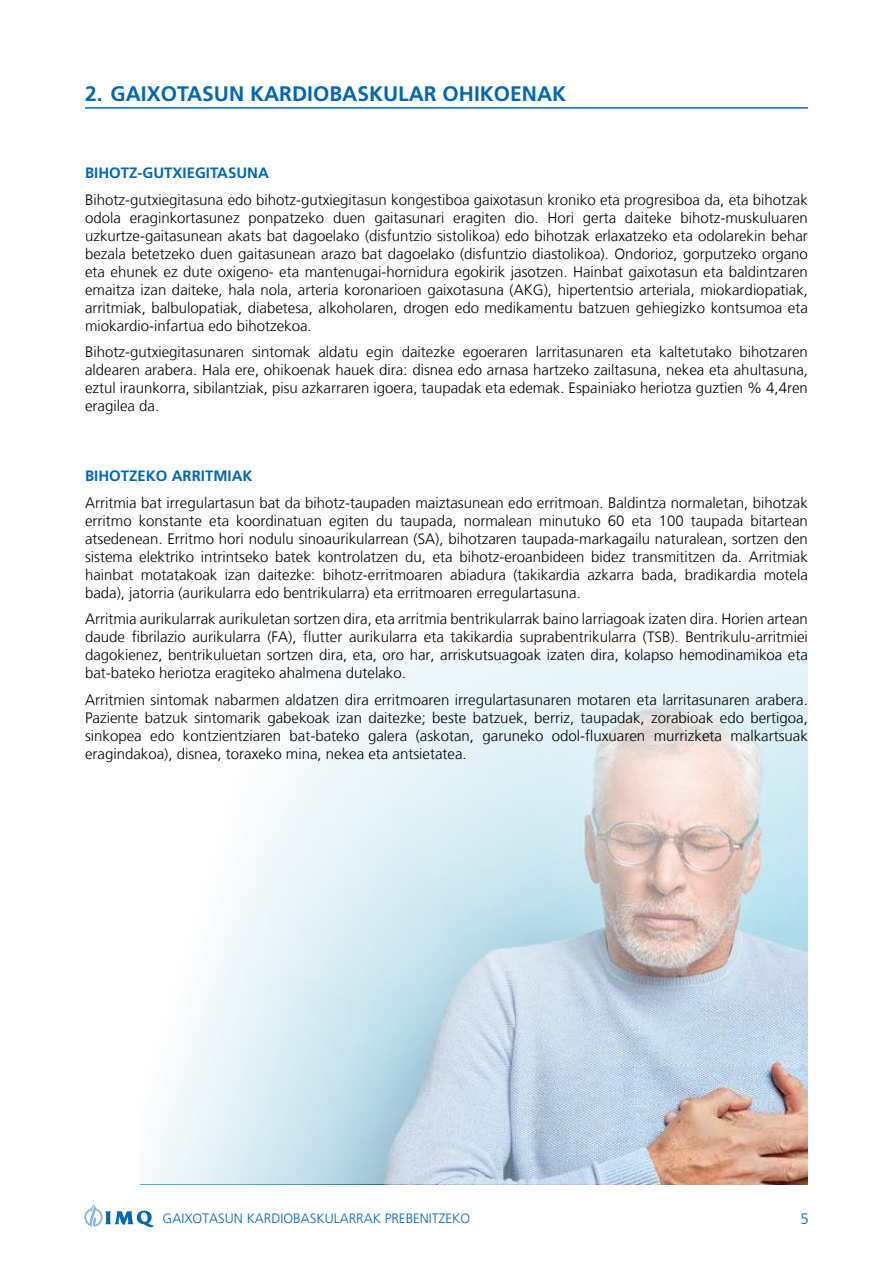
<style>
.page{position:relative;width:893px;height:1263px;background:#fff}
.page>*{position:absolute;margin:0;border:0;box-sizing:border-box;transform-origin:0 0}
.t1{font:700 21px "Frutiger LT Std";color:#0067b2}
.t2{font:300 15px/18px "Frutiger LT";color:#000;text-align:justify}
.t3{font:700 15px "Frutiger LT Std";color:#0067b2}
.t4{font:300 15px "Frutiger LT";color:#0067b2}
.t5{font:300 13.5px "Frutiger LT";color:#0067b2}
</style>
<div class="page">
<svg style="left:84px;top:1204px;width:70px;height:24px"></svg>
<svg style="left:147px;top:1067px;width:661px;height:117px"></svg>
<svg style="left:183px;top:652px;width:625px;height:415px"></svg>
<hr style="left:85px;top:107px;width:723px;height:2px;background:#0067b2">
<h1 class="t1" style="left:85px;top:81px;width:483px">2. GAIXOTASUN KARDIOBASKULAR OHIKOENAK</h1>
<p class="t3" style="left:85px;top:164px;width:185px">BIHOTZ-GUTXIEGITASUNA</p>
<p class="t2" style="left:85px;top:191px;width:724px">Bihotz-gutxiegitasuna edo bihotz-gutxiegitasun kongestiboa gaixotasun kroniko eta progresiboa da, eta bihotzak odola eraginkortasunez ponpatzeko duen gaitasunari eragiten dio. Hori gerta daiteke bihotz-muskuluaren uzkurtze-gaitasunean akats bat dagoelako (disfuntzio sistolikoa) edo bihotzak erlaxatzeko eta odolarekin behar bezala betetzeko duen gaitasunean arazo bat dagoelako (disfuntzio diastolikoa). Ondorioz, gorputzeko organo eta ehunek ez dute oxigeno- eta mantenugai-hornidura egokirik jasotzen. Hainbat gaixotasun eta baldintzaren emaitza izan daiteke, hala nola, arteria koronarioen gaixotasuna (AKG), hipertentsio arteriala, miokardiopatiak, arritmiak, balbulopatiak, diabetesa, alkoholaren, drogen edo medikamentu batzuen gehiegizko kontsumoa eta miokardio-infartua edo bihotzekoa.</p>
<p class="t2" style="left:85px;top:343px;width:724px">Bihotz-gutxiegitasunaren sintomak aldatu egin daitezke egoeraren larritasunaren eta kaltetutako bihotzaren aldearen arabera. Hala ere, ohikoenak hauek dira: disnea edo arnasa hartzeko zailtasuna, nekea eta ahultasuna, eztul iraunkorra, sibilantziak, pisu azkarraren igoera, taupadak eta edemak. Espainiako heriotza guztien % 4,4ren eragilea da.</p>
<p class="t3" style="left:85px;top:467px;width:169px">BIHOTZEKO ARRITMIAK</p>
<p class="t2" style="left:85px;top:494px;width:724px">Arritmia bat irregulartasun bat da bihotz-taupaden maiztasunean edo erritmoan. Baldintza normaletan, bihotzak erritmo konstante eta koordinatuan egiten du taupada, normalean minutuko 60 eta 100 taupada bitartean atsedenean. Erritmo hori nodulu sinoaurikularrean (SA), bihotzaren taupada-markagailu naturalean, sortzen den sistema elektriko intrintseko batek kontrolatzen du, eta bihotz-eroanbideen bidez transmititzen da. Arritmiak hainbat motatakoak izan daitezke: bihotz-erritmoaren abiadura (takikardia azkarra bada, bradikardia motela bada), jatorria (aurikularra edo bentrikularra) eta erritmoaren erregulartasuna.</p>
<p class="t2" style="left:85px;top:610px;width:724px">Arritmia aurikularrak aurikuletan sortzen dira, eta arritmia bentrikularrak baino larriagoak izaten dira. Horien artean daude fibrilazio aurikularra (FA), flutter aurikularra eta takikardia suprabentrikularra (TSB). Bentrikulu-arritmiei dagokienez, bentrikuluetan sortzen dira, eta, oro har, arriskutsuagoak izaten dira, kolapso hemodinamikoa eta bat-bateko heriotza eragiteko ahalmena dutelako.</p>
<p class="t2" style="left:85px;top:691px;width:724px">Arritmien sintomak nabarmen aldatzen dira erritmoaren irregulartasunaren motaren eta larritasunaren arabera.<br>Paziente batzuk sintomarik gabekoak izan daitezke; beste batzuek, berriz, taupadak, zorabioak edo bertigoa, sinkopea edo kontzientziaren bat-bateko galera (askotan, garuneko odol-fluxuaren murrizketa malkartsuak eragindakoa), disnea, toraxeko mina, nekea eta antsietatea.</p>
<p class="t5" style="left:163px;top:1210px;width:309px">GAIXOTASUN KARDIOBASKULARRAK PREBENITZEKO</p>
<p class="t4" style="left:800px;top:1210px;width:10px">5</p>
</div>
